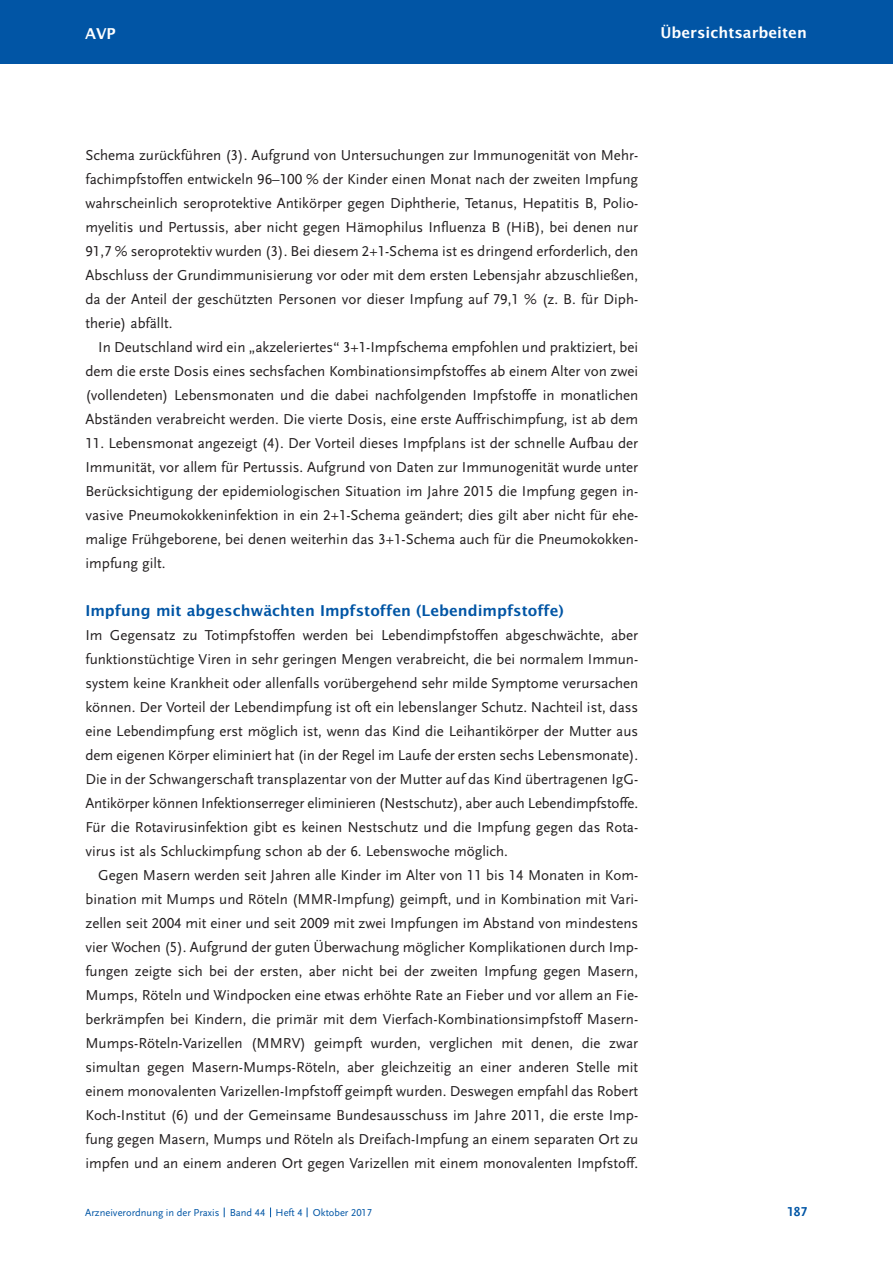
<style>
.page{position:relative;width:893px;height:1263px;background:#fff}
.page>*{position:absolute;margin:0;border:0;box-sizing:border-box;transform-origin:0 0}
.t1{font:15px/24px "Scala Sans LF";color:#231f20;text-align:justify}
.t2{font:600 15px "Lucida Sans";color:#0155a5}
.t3{font:600 15px "Lucida Sans";color:#fff}
.t4{font:700 13.5px "Scala Sans LF";color:#0155a5}
.t5{font:10.5px "Scala Sans LF";color:#0155a5}
</style>
<div class="page">
<div style="left:0;top:0;width:892px;height:64px;background:#0155a5"></div>
<p class="t3" style="left:85px;top:25px;width:32px">AVP</p>
<p class="t3" style="left:660px;top:24px;width:148px">Übersichtsarbeiten</p>
<p class="t1" style="left:85px;top:143px;width:554px">schema zurückführen (3). aufgrund von Untersuchungen zur immunogenität von Mehr&shy;fachimpfstoffen entwickeln 96–100 % der Kinder einen Monat nach der zweiten impfung wahrscheinlich seroprotektive antikörper gegen diphtherie, tetanus, hepatitis b, Polio&shy;myelitis und Pertussis, aber nicht gegen hämophilus influenza b (hib), bei denen nur 91,7 % seroprotektiv wurden (3). bei diesem 2+1-schema ist es dringend erforderlich, den abschluss der Grundimmunisierung vor oder mit dem ersten lebensjahr abzuschließen, da der anteil der geschützten Personen vor dieser impfung auf 79,1 % (z. b. für diph&shy;therie) abfällt.</p>
<p class="t1" style="left:85px;top:335px;width:554px;text-indent:13px">in deutschland wird ein „akzeleriertes“ 3+1-impfschema empfohlen und praktiziert, bei dem die erste dosis eines sechsfachen Kombinationsimpfstoffes ab einem alter von zwei (vollendeten) lebensmonaten und die dabei nachfolgenden impfstoffe in monatlichen abständen verabreicht werden. die vierte dosis, eine erste auffrischimpfung, ist ab dem</p>
<p class="t1" style="left:85px;top:431px;width:554px">11. lebensmonat angezeigt (4). der Vorteil dieses impfplans ist der schnelle aufbau der immunität, vor allem für Pertussis. aufgrund von daten zur immunogenität wurde unter berücksichtigung der epidemiologischen situation im Jahre 2015 die impfung gegen in&shy;vasive Pneumokokkeninfektion in ein 2+1-schema geändert; dies gilt aber nicht für ehe&shy;malige Frühgeborene, bei denen weiterhin das 3+1-schema auch für die Pneumokokken&shy;impfung gilt.</p>
<p class="t2" style="left:85px;top:602px;width:480px">Impfung mit abgeschwächten Impfstoffen (Lebendimpfstoffe)</p>
<p class="t1" style="left:85px;top:623px;width:554px">im Gegensatz zu totimpfstoffen werden bei lebendimpfstoffen abgeschwächte, aber funktionstüchtige Viren in sehr geringen Mengen verabreicht, die bei normalem immun&shy;system keine Krankheit oder allenfalls vorübergehend sehr milde symptome verursachen können. der Vorteil der lebendimpfung ist oft ein lebenslanger schutz. nachteil ist, dass eine lebendimpfung erst möglich ist, wenn das Kind die leihantikörper der Mutter aus dem eigenen Körper eliminiert hat (in der regel im laufe der ersten sechs lebensmonate). die in der schwangerschaft transplazentar von der Mutter auf das Kind übertragenen igG&shy;antikörper können infektionserreger eliminieren (nestschutz), aber auch lebendimpfstoffe.<br>Für die rotavirusinfektion gibt es keinen nestschutz und die impfung gegen das rota&shy;virus ist als schluckimpfung schon ab der 6. lebenswoche möglich.</p>
<p class="t1" style="left:85px;top:863px;width:554px;text-indent:13px">Gegen Masern werden seit Jahren alle Kinder im alter von 11 bis 14 Monaten in Kom&shy;bination mit Mumps und röteln (MMr-impfung) geimpft, und in Kombination mit Vari&shy;zellen seit 2004 mit einer und seit 2009 mit zwei impfungen im abstand von mindestens vier Wochen (5). aufgrund der guten Überwachung möglicher Komplikationen durch imp&shy;fungen zeigte sich bei der ersten, aber nicht bei der zweiten impfung gegen Masern, Mumps, röteln und Windpocken eine etwas erhöhte rate an Fieber und vor allem an Fie&shy;berkrämpfen bei Kindern, die primär mit dem Vierfach-Kombinationsimpfstoff Masern-Mumps-röteln-Varizellen (MMrV) geimpft wurden, verglichen mit denen, die zwar simultan gegen Masern-Mumps-röteln, aber gleichzeitig an einer anderen stelle mit einem monovalenten Varizellen-impfstoff geimpft wurden. deswegen empfahl das robert Koch-institut (6) und der Gemeinsame bundesausschuss im Jahre 2011, die erste imp&shy;fung gegen Masern, Mumps und röteln als dreifach-impfung an einem separaten ort zu impfen und an einem anderen ort gegen Varizellen mit einem monovalenten impfstoff.</p>
<p class="t5" style="left:85px;top:1207px;width:288px">arzneiverordnung in der Praxis band 44 heft 4 oktober 2017</p>
<p class="t4" style="left:787px;top:1204px;width:22px">187</p>
</div>
